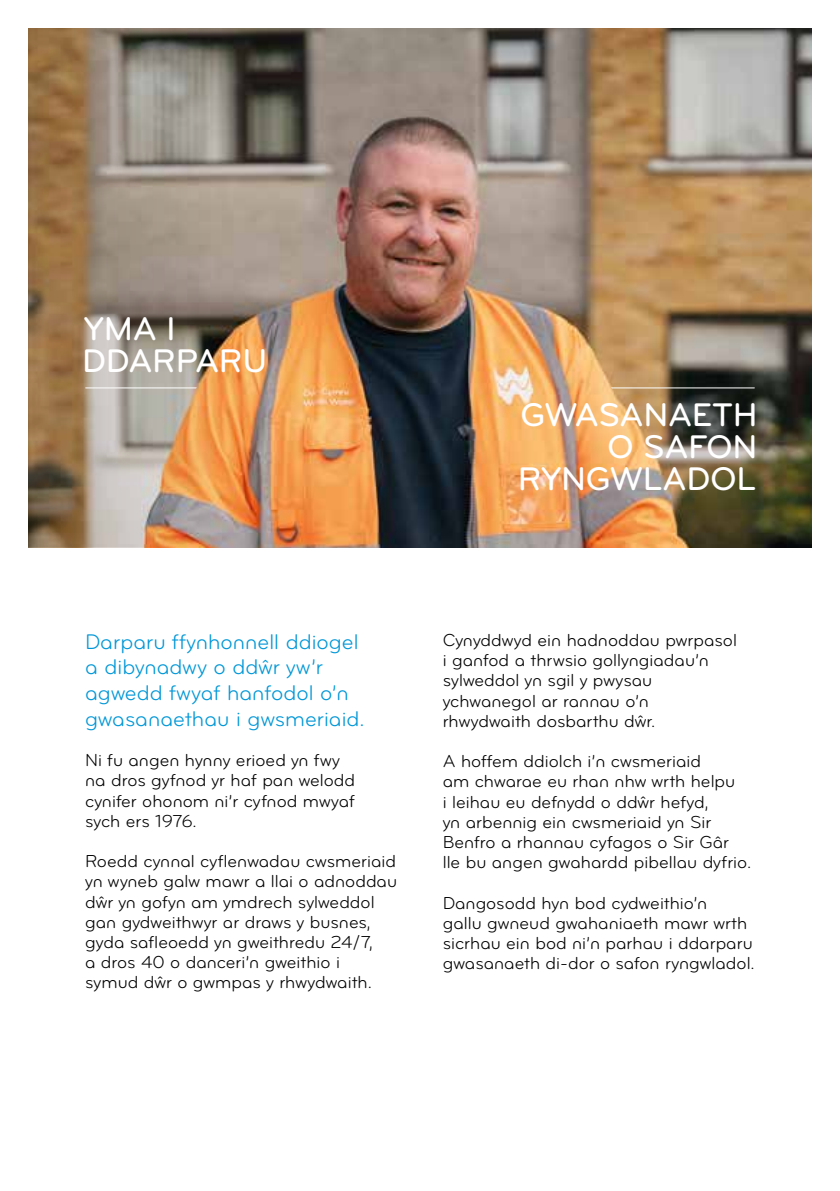
<style>
.page{position:relative;width:840px;height:1191px;background:#fff}
.page>*{position:absolute;margin:0;border:0;box-sizing:border-box;transform-origin:0 0}
.t1{font:34px/32px "Bryant Pro Medium Alternate";letter-spacing:-.01em;color:#fff}
.t2{font:22px/25.6px "Bryant Pro Regular Alternate";color:#0097d7}
.t3{font:18px/20.2px "Bryant Pro Regular Alternate";color:#000}
</style>
<div class="page">
<img style="left:220px;top:28px;width:591px;height:519px">
<svg style="left:28px;top:28px;width:192px;height:519px;background:#9f8970"></svg>
<hr style="left:86px;top:387px;width:111px;height:1px;background:#fff">
<hr style="left:610px;top:387px;width:144px;height:1px;background:#fff">
<h1 class="t1" style="left:82px;top:314px;width:187px">YMA I<br>DDARPARU</h1>
<h1 class="t1" style="left:517px;top:399px;width:241px;text-align:right">GWASANAETH<br>O SAFON<br>RYNGWLADOL</h1>
<p class="t2" style="left:85px;top:629px;width:281px">Darparu ffynhonnell ddiogel a dibynadwy o ddŵr yw’r agwedd fwyaf hanfodol o’n gwasanaethau i gwsmeriaid.</p>
<p class="t3" style="left:85px;top:750px;width:271px">Ni fu angen hynny erioed yn fwy na dros gyfnod yr haf pan welodd cynifer ohonom ni’r cyfnod mwyaf sych ers 1976.</p>
<p class="t3" style="left:85px;top:851px;width:313px">Roedd cynnal cyflenwadau cwsmeriaid yn wyneb galw mawr a llai o adnoddau dŵr yn gofyn am ymdrech sylweddol gan gydweithwyr ar draws y busnes, gyda safleoedd yn gweithredu 24/7,<br>a dros 40 o danceri’n gweithio i symud dŵr o gwmpas y rhwydwaith.</p>
<p class="t3" style="left:442px;top:630px;width:295px">Cynyddwyd ein hadnoddau pwrpasol i ganfod a thrwsio gollyngiadau’n sylweddol yn sgil y pwysau ychwanegol ar rannau o’n rhwydwaith dosbarthu dŵr.</p>
<p class="t3" style="left:442px;top:751px;width:310px">A hoffem ddiolch i’n cwsmeriaid<br>am chwarae eu rhan nhw wrth helpu<br>i leihau eu defnydd o ddŵr hefyd,<br>yn arbennig ein cwsmeriaid yn Sir Benfro a rhannau cyfagos o Sir Gâr lle bu angen gwahardd pibellau dyfrio.</p>
<p class="t3" style="left:442px;top:893px;width:313px">Dangosodd hyn bod cydweithio’n<br>gallu gwneud gwahaniaeth mawr wrth sicrhau ein bod ni’n parhau i ddarparu gwasanaeth di-dor o safon ryngwladol.</p>
</div>
